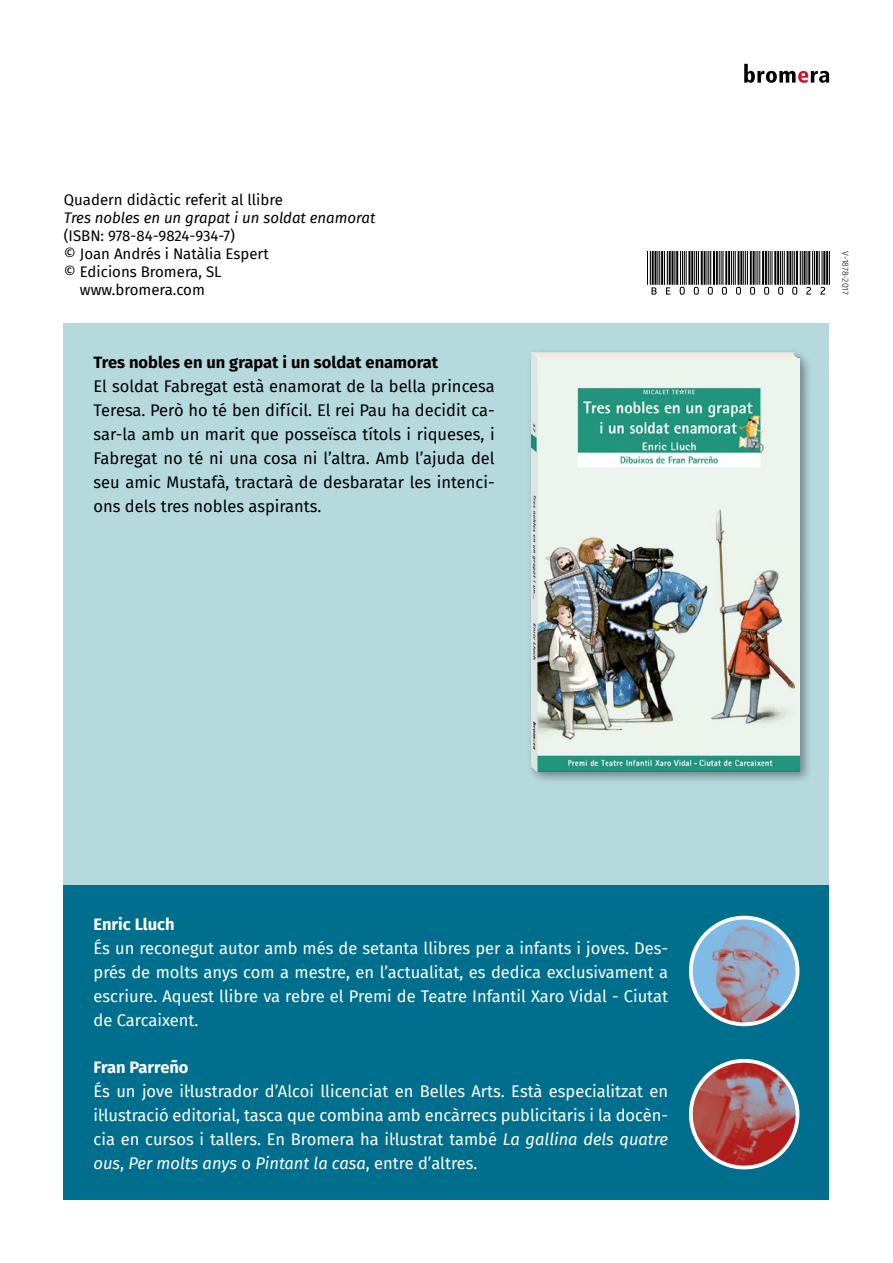
<style>
.page{position:relative;width:893px;height:1263px;background:#fff}
.page>*{position:absolute;margin:0;border:0;box-sizing:border-box;transform-origin:0 0}
.Text{font:16.5px/24px "Fira Sans";color:#fff;text-align:justify}
.Text-2{font:16.5px/24px "Fira Sans";color:#000;text-align:justify}
.Text-3{font:700 16.5px "Fira Sans";color:#000}
.Text-4{font:700 16.5px "Fira Sans";color:#fff}
.Crèdits{font:15px/18px "Fira Sans";color:#000;text-align:center}
.Crèdits-2{font:italic 15px "Fira Sans";color:#000}
.Títol_1{font:300 8.7px "Fira Sans";letter-spacing:-.005em;color:#000}
.s1{font-style:italic}
</style>
<div class="page">
<div style="left:64px;top:323px;width:765px;height:570px;background:#b5d9dc"></div>
<div style="left:64px;top:885px;width:765px;height:314px;background:#006f8d"></div>
<div style="left:527px;top:348px;width:286px;height:437px;background:#000;opacity:.4"></div>
<img style="left:531px;top:353px;width:268px;height:418px">
<img style="left:691px;top:917px;width:106px;height:107px;border-radius:53px">
<div style="left:689px;top:916px;width:110px;height:110px;border:4px solid #fff;border-radius:50%"></div>
<img style="left:691px;top:1061px;width:106px;height:106px">
<div style="left:689px;top:1059px;width:110px;height:110px;border:4px solid #fff;border-radius:50%"></div>
<img style="left:649px;top:251px;width:180px;height:44px">
<svg style="left:744px;top:64px;width:85px;height:19px"></svg>
<p class="Crèdits" style="left:64px;top:190px;width:221px">Quadern didàctic referit al llibre</p>
<p class="Crèdits-2" style="left:64px;top:206px;width:313px">Tres nobles en un grapat i un soldat enamorat</p>
<p class="Crèdits" style="left:64px;top:226px;width:173px">(ISBN: 978-84-9824-934-7)</p>
<p class="Crèdits" style="left:64px;top:244px;width:207px">© Joan Andrés i Natàlia Espert</p>
<p class="Crèdits" style="left:64px;top:262px;width:159px">© Edicions Bromera, SL www.bromera.com</p>
<p class="Text-3" style="left:94px;top:349px;width:346px">Tres nobles en un grapat i un soldat enamorat</p>
<p class="Text-2" style="left:94px;top:374px;width:403px">El soldat Fabregat està enamorat de la bella princesa Teresa. Però ho té ben difícil. El rei Pau ha decidit ca&shy;sar-la amb un marit que posseïsca títols i riqueses, i Fabregat no té ni una cosa ni l’altra. Amb l’ajuda del seu amic Mustafà, tractarà de desbaratar les intenci&shy;ons dels tres nobles aspirants.</p>
<p class="Text-4" style="left:94px;top:910px;width:83px">Enric Lluch</p>
<p class="Text" style="left:94px;top:936px;width:576px">És un reconegut autor amb més de setanta llibres per a infants i joves. Des&shy;prés de molts anys com a mestre, en l’actualitat, es dedica exclusivament a escriure. Aquest llibre va rebre el Premi de Teatre Infantil Xaro Vidal - Ciutat de Carcaixent.</p>
<p class="Text-4" style="left:94px;top:1054px;width:97px">Fran Parreño</p>
<p class="Text" style="left:94px;top:1079px;width:576px">És un jove il·lustrador d’Alcoi llicenciat en Belles Arts. Està especialitzat en il·lustració editorial, tasca que combina amb encàrrecs publicitaris i la docèn&shy;cia en cursos i tallers. En Bromera ha il·lustrat també <span class="s1">La gallina dels quatre ous</span>, <span class="s1">Per molts anys</span> o <span class="s1">Pintant la casa</span>, entre d’altres.</p>
<p class="Títol_1" style="left:851px;top:251px;width:45px;rotate:90deg">V-1878-2017</p>
</div>
